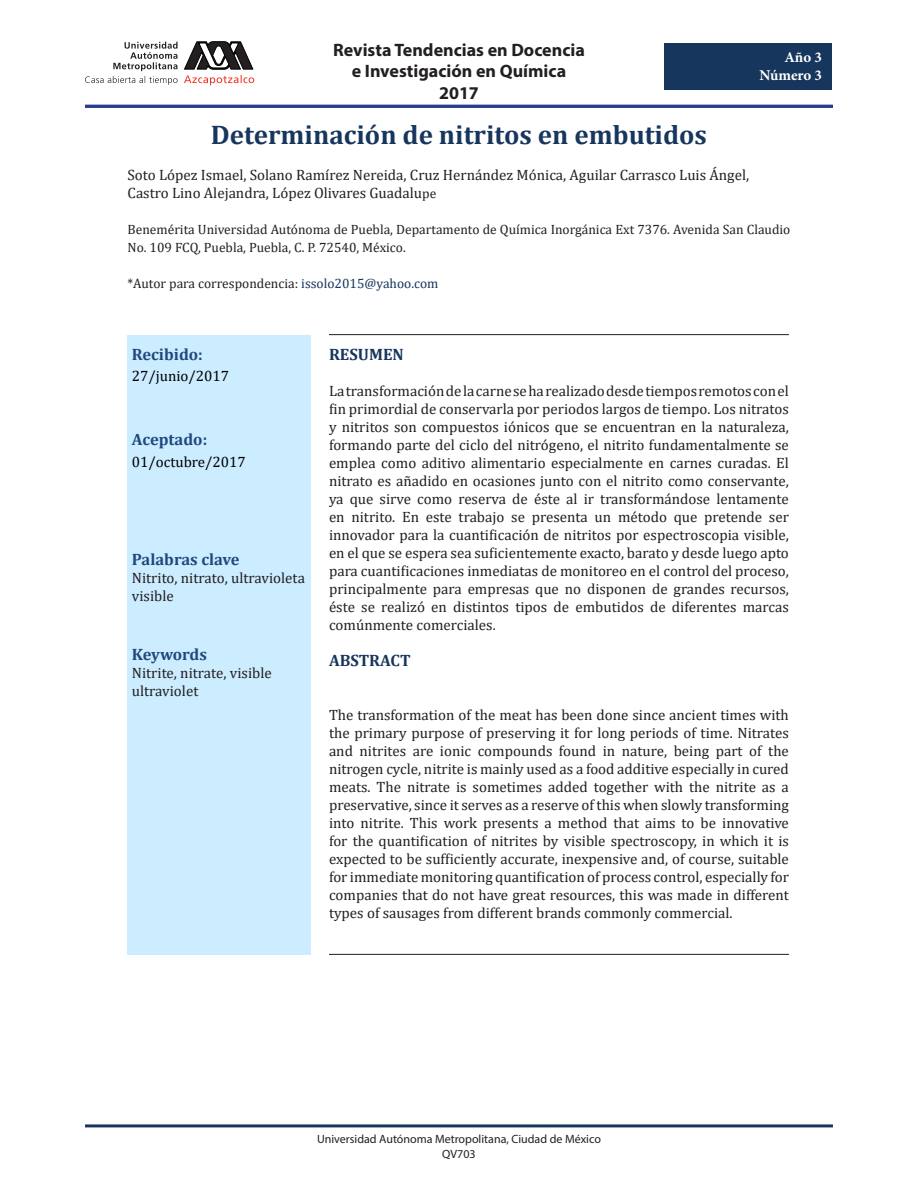
<style>
.page{position:relative;width:918px;height:1188px;background:#fff}
.page>*{position:absolute;margin:0;border:0;box-sizing:border-box;transform-origin:0 0}
.Tìtulo_del_trabajo{font:700 27px "Cambria";color:#17365d}
.t1{font:700 18px/21.6px "Myriad Pro";color:#231f20;text-align:center}
.t2{font:700 16.5px "Cambria";color:#1f497d}
.Resumen_y_Abstract{font:700 16.5px "Cambria";color:#17365d}
.Body_text{font:15px/18px "Cambria";color:#231f20}
.Autor{font:15px/18px "Cambria";color:#231f20}
.t3{font:15px "Cambria";color:#000}
.t4{font:700 15px/18px "Minion Pro";letter-spacing:-.005em;color:#fff;text-align:right}
.Instituciòn{font:13.5px/18px "Cambria";color:#231f20}
.t5{font:12px/14.9px "Myriad Pro";color:#231f20;text-align:center}
.s1{font-size:13.5px}
.s2{color:#17365d}
</style>
<div class="page">
<hr style="left:85px;top:1124px;width:748px;height:3px;background:#17365d">
<div style="left:665px;top:43px;width:167px;height:46px;background:#17365d"></div>
<svg style="left:85px;top:42px;width:93px;height:43px"></svg>
<svg style="left:184px;top:41px;width:70px;height:44px"></svg>
<hr style="left:85px;top:105px;width:748px;height:3px;background:#253f8e">
<div style="left:128px;top:335px;width:183px;height:619px;background:#ccecff"></div>
<hr style="left:329px;top:334px;width:460px;height:1px;background:#231f20">
<hr style="left:329px;top:954px;width:460px;height:1px;background:#231f20">
<p class="t1" style="left:333px;top:38px;width:253px">Revista Tendencias en Docencia e Investigación en Química<br>2017</p>
<p class="t4" style="left:759px;top:48px;width:64px">Año 3<br>Número 3</p>
<p class="Tìtulo_del_trabajo" style="left:211px;top:116px;width:498px">Determinación de nitritos en embutidos</p>
<p class="Autor" style="left:128px;top:166px;width:623px">Soto López Ismael, Solano Ramírez Nereida, Cruz Hernández Mónica, Aguilar Carrasco Luis Ángel,<br>Castro Lino Alejandra, López Olivares Guadalu<span class="s1">pe</span></p>
<p class="Instituciòn" style="left:128px;top:220px;width:664px">Benemérita Universidad Autónoma de Puebla, Departamento de Química Inorgánica Ext 7376. Avenida San Claudio<br>No. 109 FCQ, Puebla, Puebla, C. P. 72540, México.</p>
<p class="Instituciòn" style="left:128px;top:274px;width:312px">*Autor para correspondencia: <span class="s2">issolo2015@yahoo.com</span></p>
<p class="t2" style="left:132px;top:343px;width:73px">Recibido:</p>
<p class="t3" style="left:132px;top:367px;width:99px">27/junio/2017</p>
<p class="t2" style="left:132px;top:428px;width:77px">Aceptado:</p>
<p class="t3" style="left:132px;top:453px;width:116px">01/octubre/2017</p>
<p class="t2" style="left:132px;top:548px;width:109px">Palabras clave</p>
<p class="Body_text" style="left:132px;top:569px;width:175px">Nitrito, nitrato, ultravioleta visible</p>
<p class="t2" style="left:132px;top:643px;width:77px">Keywords</p>
<p class="Body_text" style="left:132px;top:664px;width:141px">Nitrite, nitrate, visible ultraviolet</p>
<p class="Resumen_y_Abstract" style="left:329px;top:343px;width:76px">RESUMEN</p>
<p class="Body_text" style="left:329px;top:382px;width:461px;text-align:justify">Latransformacióndelacarneseharealizadodesdetiemposremotosconel fin primordial de conservarla por periodos largos de tiempo. Los nitratos y nitritos son compuestos iónicos que se encuentran en la naturaleza, formando parte del ciclo del nitrógeno, el nitrito fundamentalmente se emplea como aditivo alimentario especialmente en carnes curadas. El nitrato es añadido en ocasiones junto con el nitrito como conservante, ya que sirve como reserva de éste al ir transformándose lentamente en nitrito. En este trabajo se presenta un método que pretende ser innovador para la cuantificación de nitritos por espectroscopia visible, en el que se espera sea suficientemente exacto, barato y desde luego apto para cuantificaciones inmediatas de monitoreo en el control del proceso, principalmente para empresas que no disponen de grandes recursos, éste se realizó en distintos tipos de embutidos de diferentes marcas comúnmente comerciales.</p>
<p class="Resumen_y_Abstract" style="left:329px;top:649px;width:83px">ABSTRACT</p>
<p class="Body_text" style="left:329px;top:706px;width:461px;text-align:justify">The transformation of the meat has been done since ancient times with the primary purpose of preserving it for long periods of time. Nitrates and nitrites are ionic compounds found in nature, being part of the nitrogen cycle, nitrite is mainly used as a food additive especially in cured meats. The nitrate is sometimes added together with the nitrite as a preservative, since it serves as a reserve of this when slowly transforming into nitrite. This work presents a method that aims to be innovative for the quantification of nitrites by visible spectroscopy, in which it is expected to be sufficiently accurate, inexpensive and, of course, suitable for immediate monitoring quantification of process control, especially for companies that do not have great resources, this was made in different types of sausages from different brands commonly commercial.</p>
<p class="t5" style="left:317px;top:1131px;width:285px">Universidad Autónoma Metropolitana, Ciudad de México<br>QV703</p>
</div>
